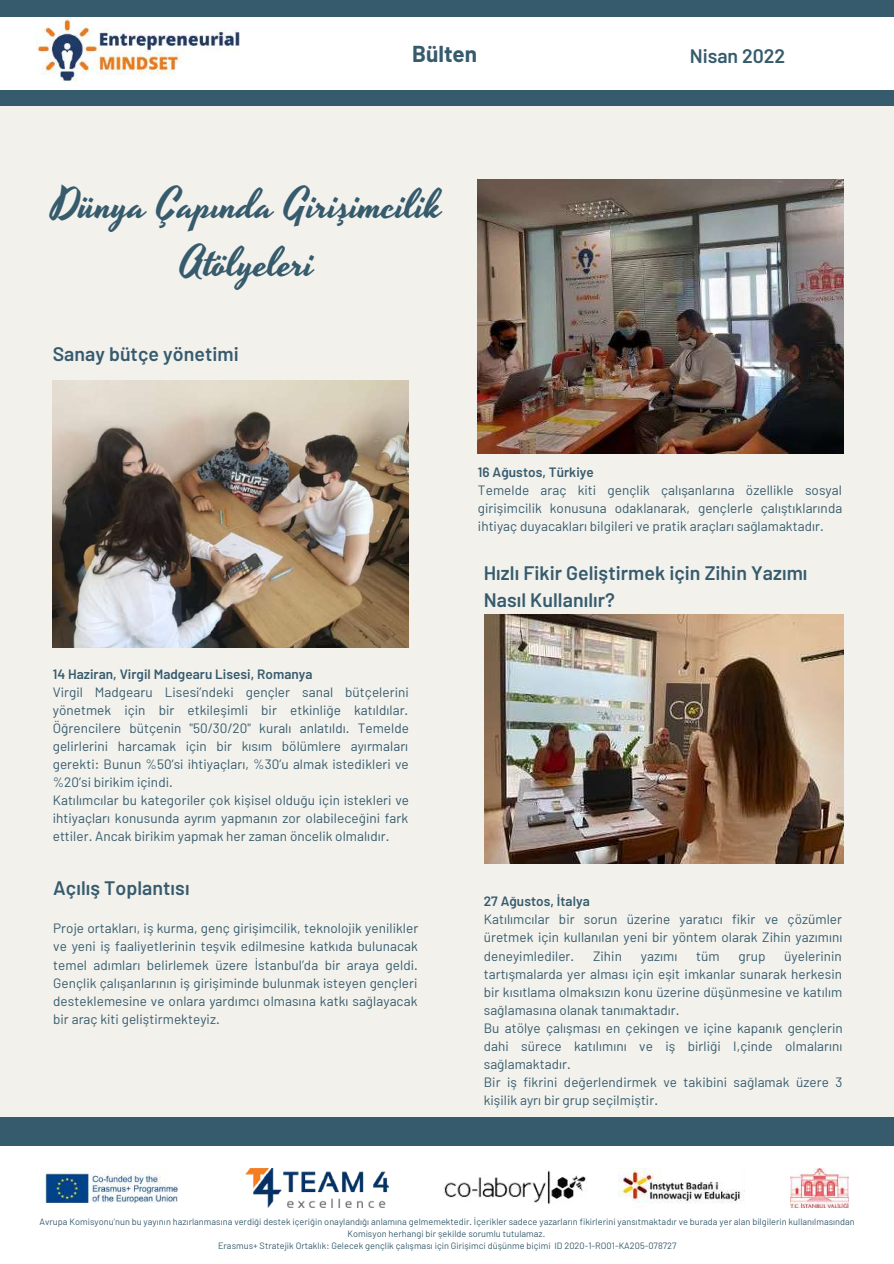
<style>
.page{position:relative;width:894px;height:1264px;background:#fff}
.page>*{position:absolute;margin:0;border:0;box-sizing:border-box;transform-origin:0 0}
.t1{font:41.7px/58.3px "Yesteryear";color:#365b6d;text-align:center}
.t2{font:700 22.5px "Barlow";color:#365b6d}
.t3{font:600 19.5px/27px "Barlow";letter-spacing:.005em;color:#365b6d}
.t4{font:13.5px/18px "Barlow";letter-spacing:.005em;color:#365b6d;text-align:justify}
.t5{font:600 13.5px "Barlow";letter-spacing:.005em;color:#365b6d}
.t6{font:9.15px/12.1px "Barlow";letter-spacing:.005em;color:#365b6d;text-align:center}
</style>
<div class="page">
<div style="left:0;top:0;width:893px;height:1263px;background:#f2f1ec"></div>
<div style="left:0;top:0;width:893px;height:106px;background:#365b6d"></div>
<div style="left:0;top:17px;width:893px;height:72px;background:#fff"></div>
<img style="left:484px;top:614px;width:359px;height:249px">
<img style="left:36px;top:17px;width:203px;height:64px">
<img style="left:53px;top:380px;width:355px;height:267px">
<div style="left:0;top:1117px;width:893px;height:143px;background:#365b6d"></div>
<div style="left:0;top:1145px;width:893px;height:118px;background:#fff"></div>
<img style="left:40px;top:1168px;width:138px;height:36px">
<img style="left:790px;top:1168px;width:57px;height:39px">
<img style="left:618px;top:1168px;width:126px;height:36px">
<img style="left:245px;top:1168px;width:143px;height:39px">
<img style="left:444px;top:1169px;width:143px;height:36px">
<img style="left:478px;top:180px;width:364px;height:273px">
<h2 class="t2" style="left:412px;top:40px;width:67px">Bülten</h2>
<h3 class="t3" style="left:689px;top:41px;width:97px">Nisan 2022</h3>
<h1 class="t1" style="left:51px;top:177px;width:393px">Dünya Çapında Girişimcilik<br>Atölyeleri</h1>
<h3 class="t3" style="left:53px;top:340px;width:187px">Sanay bütçe yönetimi</h3>
<p class="t5" style="left:53px;top:665px;width:261px">14 Haziran, Virgil Madgearu Lisesi, Romanya</p>
<p class="t4" style="left:53px;top:682px;width:358px;text-align:left">Virgil Madgearu Lisesi’ndeki gençler sanal bütçelerini yönetmek için bir etkileşimli bir etkinliğe katıldılar.<br>Öğrencilere bütçenin "50/30/20" kuralı anlatıldı. Temelde gelirlerini harcamak için bir kısım bölümlere ayırmaları gerekti: Bunun %50’si ihtiyaçları, %30’u almak istedikleri ve %20’si birikim içindi.<br>Katılımcılar bu kategoriler çok kişisel olduğu için istekleri ve ihtiyaçları konusunda ayrım yapmanın zor olabileceğini fark ettiler. Ancak birikim yapmak her zaman öncelik olmalıdır.</p>
<h3 class="t3" style="left:53px;top:873px;width:138px">Açılış Toplantısı</h3>
<p class="t4" style="left:53px;top:919px;width:366px">Proje ortakları, iş kurma, genç girişimcilik, teknolojik yenilikler ve yeni iş faaliyetlerinin teşvik edilmesine katkıda bulunacak temel adımları belirlemek üzere İstanbul’da bir araya geldi.<br>Gençlik çalışanlarının iş girişiminde bulunmak isteyen gençleri desteklemesine ve onlara yardımcı olmasına katkı sağlayacak bir araç kiti geliştirmekteyiz.</p>
<p class="t5" style="left:478px;top:463px;width:117px">16 Ağustos, Türkiye</p>
<p class="t4" style="left:478px;top:480px;width:366px">Temelde araç kiti gençlik çalışanlarına özellikle sosyal girişimcilik konusuna odaklanarak, gençlerle çalıştıklarında ihtiyaç duyacakları bilgileri ve pratik araçları sağlamaktadır.</p>
<h3 class="t3" style="left:483px;top:558px;width:325px">Hızlı Fikir Geliştirmek için Zihin Yazımı<br>Nasıl Kullanılır?</h3>
<p class="t5" style="left:483px;top:892px;width:107px">27 Ağustos, İtalya</p>
<p class="t4" style="left:483px;top:910px;width:360px">Katılımcılar bir sorun üzerine yaratıcı fikir ve çözümler üretmek için kullanılan yeni bir yöntem olarak Zihin yazımını deneyimlediler.</p>
<p class="t4" style="left:483px;top:946px;width:360px;text-align:left;text-indent:300px">üyelerinin tartışmalarda yer alması için eşit imkanlar sunarak herkesin bir kısıtlama olmaksızın konu üzerine düşünmesine ve katılım sağlamasına olanak tanımaktadır.<br>Bu atölye çalışması en çekingen ve içine kapanık gençlerin dahi sürece katılımını ve iş birliği I,çinde olmalarını sağlamaktadır.<br>Bir iş fikrini değerlendirmek ve takibini sağlamak üzere 3 kişilik ayrı bir grup seçilmiştir.</p>
<p class="t4" style="left:593px;top:946px;width:30px">Zihin</p>
<p class="t4" style="left:640px;top:946px;width:38px">yazımı</p>
<p class="t4" style="left:696px;top:946px;width:25px">tüm</p>
<p class="t4" style="left:738px;top:946px;width:28px">grup</p>
<p class="t6" style="left:40px;top:1214px;width:816px">Avrupa Komisyonu’nun bu yayının hazırlanmasına verdiği destek içeriğin onaylandığı anlamına gelmemektedir. İçerikler sadece yazarların fikirlerini yansıtmaktadır ve burada yer alan bilgilerin kullanılmasından<br>Komisyon herhangi bir şekilde sorumlu tutulamaz.<br>Erasmus+ Stratejik Ortaklık: Gelecek gençlik çalışması için Girişimci düşünme biçimi ID 2020-1-RO01-KA205-078727</p>
</div>
